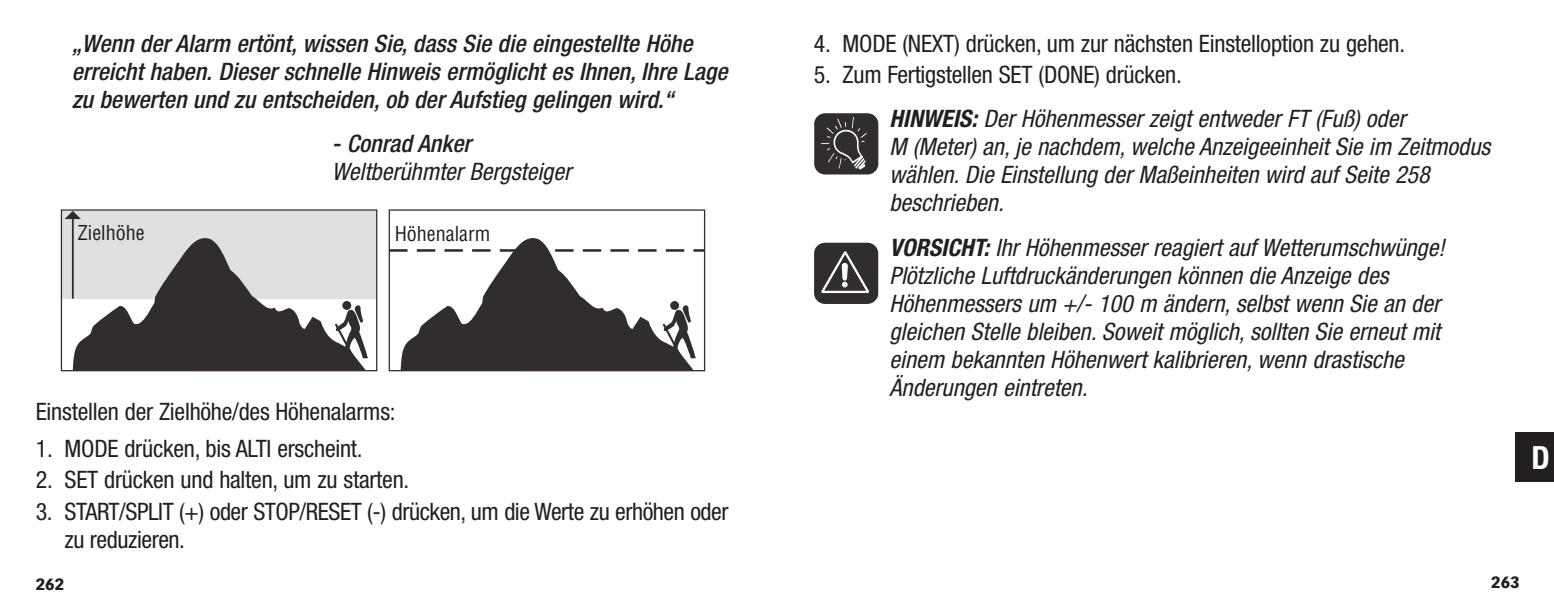
<style>
.page{position:relative;width:1554px;height:603px;background:#fff}
.page>*{position:absolute;margin:0;border:0;box-sizing:border-box;transform-origin:0 0}
.t1{font:700 condensed 32px "Helvetica Neue";color:#fff}
.t2{font:italic condensed 24px/28px "Helvetica Neue";color:#231f20}
.t3{font:condensed 24px/28px "Helvetica Neue";letter-spacing:-.01em;color:#231f20}
.t4{font:italic 500 condensed 24px/28px "Helvetica Neue";color:#231f20}
.t5{font:condensed 20px "Helvetica";color:#231f20}
.t6{font:900 16px "Vectora LH";color:#231f20}
.s1{font-weight:500}
.s2{font-style:normal}
.s3{font-weight:700}
</style>
<div class="page">
<div style="left:815px;top:114px;width:62px;height:59px;background:#322d2d;border-radius:10px"></div>
<div style="left:814px;top:113px;width:64px;height:61px;border:2px solid #322d2d;border-radius:10px"></div>
<svg style="left:821px;top:117px;width:45px;height:52px"></svg>
<div style="left:815px;top:243px;width:62px;height:60px;background:#322d2d;border-radius:10px"></div>
<div style="left:814px;top:242px;width:64px;height:61px;border:2px solid #322d2d;border-radius:10px"></div>
<svg style="left:821px;top:251px;width:48px;height:42px"></svg>
<div style="left:62px;top:211px;width:314px;height:87px;background:#e0e0e0"></div>
<svg style="left:72px;top:238px;width:296px;height:131px"></svg>
<div style="left:61px;top:209px;width:316px;height:162px;border:1px solid #322d2d"></div>
<svg style="left:65px;top:211px;width:16px;height:8px"></svg>
<hr style="left:72px;top:218px;width:2px;height:80px;background:#322d2d">
<svg style="left:399px;top:238px;width:296px;height:131px"></svg>
<div style="left:388px;top:209px;width:317px;height:162px;border:1px solid #322d2d"></div>
<svg style="left:389px;top:249px;width:315px;height:2px"></svg>
<div style="left:1514px;top:431px;width:39px;height:49px;background:#231f20"></div>
<p class="t4" style="left:72px;top:31px;width:661px">„Wenn derAlarm ertönt,wissen Sie,dass Sie die eingestellte Höhe erreicht haben. Dieser schnelle Hinweis ermöglicht es Ihnen,Ihre Lage zu bewerten und zu entscheiden,ob derAufstieg gelingen wird.“</p>
<p class="t2" style="left:332px;top:131px;width:245px"><span class="s1">- Conrad Anker<br></span>Weltberühmter Bergsteiger</p>
<p class="t5" style="left:78px;top:221px;width:68px">Zielhöhe</p>
<p class="t5" style="left:394px;top:222px;width:97px">Höhenalarm</p>
<p class="t3" style="left:813px;top:31px;width:593px">4. MODE (NEXT) drücken, um zur nächsten Einstelloption zu gehen.</p>
<p class="t2" style="left:889px;top:55px;width:522px;line-height:44px;text-indent:-76px"><span class="s2">5. Zum Fertigstellen SET (DONE) drücken.<br></span><span class="s3">HINWEIS:</span>Der Höhenmesser zeigt entweder FT (Fuß) oder</p>
<p class="t2" style="left:889px;top:135px;width:607px">M (Meter) an,je nachdem,welche Anzeigeeinheit Sie im Zeitmodus wählen.Die Einstellung der Maßeinheiten wird auf Seite 258 beschrieben.</p>
<p class="t2" style="left:889px;top:235px;width:561px"><span class="s3">VORSICHT:</span>Ihr Höhenmesser reagiert auf Wetterumschwünge!<br>Plötzliche Luftdruckänderungen können die Anzeige des Höhenmessers um +/- 100 m ändern,selbst wenn Sie an der gleichen Stelle bleiben.Soweit möglich,sollten Sie erneut mit einem bekannten Höhenwert kalibrieren,wenn drastische Änderungen eintreten.</p>
<p class="t3" style="left:36px;top:399px;width:361px">Einstellen der Zielhöhe/des Höhenalarms:</p>
<p class="t3" style="left:36px;top:435px;width:328px">1. MODE drücken, bis ALTI erscheint.</p>
<p class="t3" style="left:36px;top:467px;width:375px">2. SET drücken und halten, um zu starten.</p>
<p class="t3" style="left:65px;top:498px;width:665px;text-indent:-29px">3. START/SPLIT (+) oder STOP/RESET (-) drücken, um die Werte zu erhöhen oder zu reduzieren.</p>
<p class="t6" style="left:36px;top:574px;width:30px">262</p>
<p class="t6" style="left:1491px;top:572px;width:30px">263</p>
<p class="t1" style="left:1531px;top:444px;width:20px">D</p>
</div>
